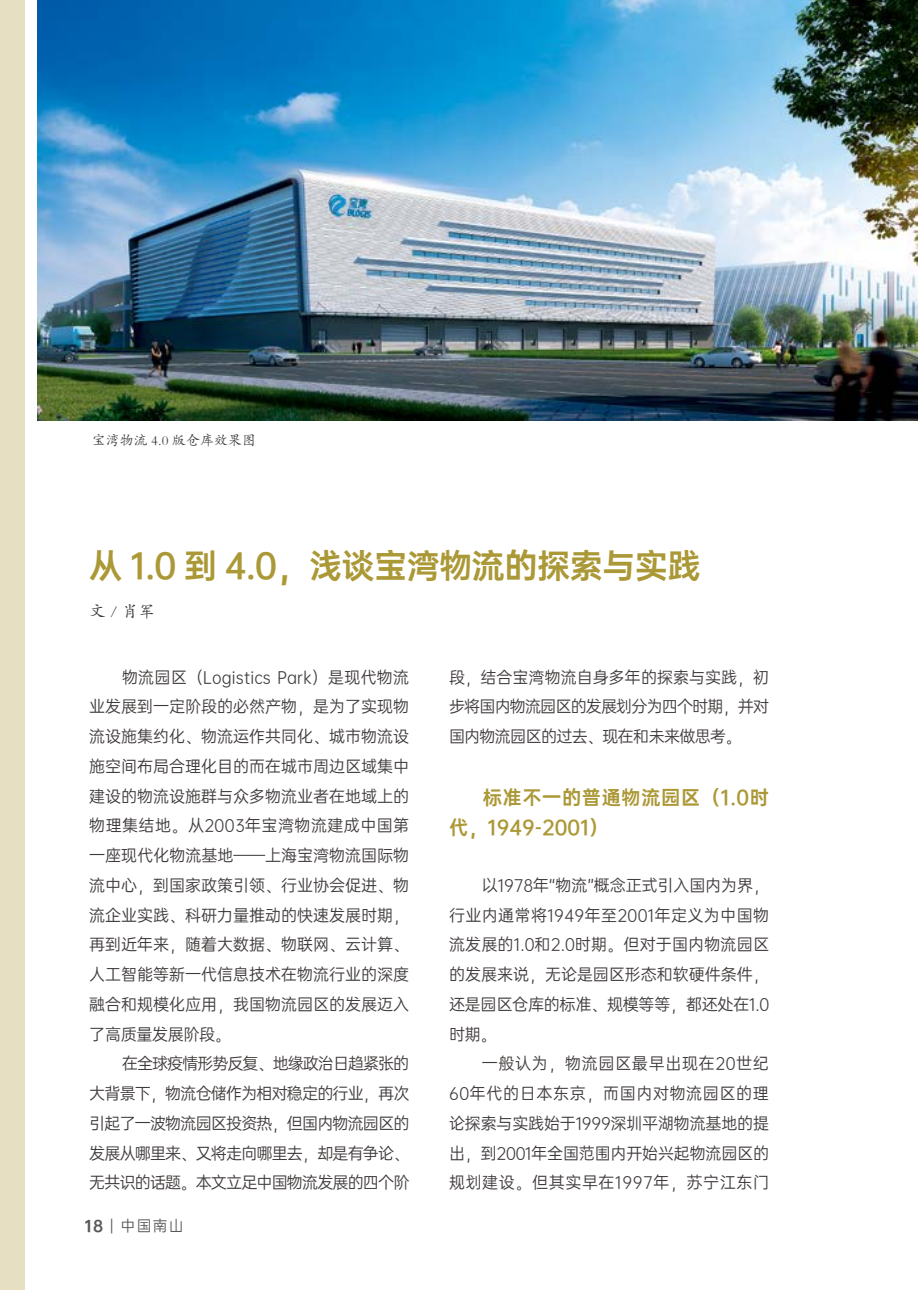
<style>
.page{position:relative;width:918px;height:1290px;background:#fff}
.page>*{position:absolute;margin:0;border:0;box-sizing:border-box;transform-origin:0 0}
.t1{font:33.25px "OPPO Sans B";letter-spacing:-.02em;color:#ab9836}
.t2{font:19.25px/29.8px "OPPO Sans B";letter-spacing:.03em;color:#ab9836}
.t3{font:16.62px "FZKTK GBK1 0";color:#3e3a39}
.t4{font:16.1px/29.8px "OPPO Sans R";letter-spacing:-.02em;color:#3e3a39;text-align:justify}
.t5{font:14.88px "OPPO Sans R";color:#595757}
.t6{font:14px "FZKTK GBK1 0";color:#3e3a39}
.s1{font-family:"OPPO Sans H"}
</style>
<div class="page">
<div style="left:0;top:0;width:25px;height:1290px;background:#e6dfc2"></div>
<img style="left:37px;top:0;width:881px;height:420px">
<p class="t6" style="left:92px;top:432px;width:166px">宝湾物流 4.0 版仓库效果图</p>
<h1 class="t1" style="left:89px;top:537px;width:613px">从 1.0 到 4.0，浅谈宝湾物流的探索与实践</h1>
<p class="t3" style="left:89px;top:602px;width:67px">文/肖军</p>
<p class="t4" style="left:89px;top:661px;width:321px;text-indent:33px">物流园区（Logistics Park）是现代物流业发展到一定阶段的必然产物，是为了实现物流设施集约化、物流运作共同化、城市物流设施空间布局合理化目的而在城市周边区域集中建设的物流设施群与众多物流业者在地域上的物理集结地。从2003年宝湾物流建成中国第一座现代化物流基地——上海宝湾物流国际物流中心，到国家政策引领、行业协会促进、物流企业实践、科研力量推动的快速发展时期，再到近年来，随着大数据、物联网、云计算、人工智能等新一代信息技术在物流行业的深度融合和规模化应用，我国物流园区的发展迈入了高质量发展阶段。</p>
<p class="t4" style="left:89px;top:1048px;width:322px;text-indent:33px">在全球疫情形势反复、地缘政治日趋紧张的大背景下，物流仓储作为相对稳定的行业，再次引起了一波物流园区投资热，但国内物流园区的发展从哪里来、又将走向哪里去，却是有争论、无共识的话题。本文立足中国物流发展的四个阶</p>
<p class="t5" style="left:84px;top:1214px;width:101px"><span class="s1">18</span> | 中国南山</p>
<p class="t4" style="left:449px;top:661px;width:322px">段，结合宝湾物流自身多年的探索与实践，初步将国内物流园区的发展划分为四个时期，并对国内物流园区的过去、现在和未来做思考。</p>
<p class="t2" style="left:449px;top:781px;width:321px;text-indent:34px">标准不一的普通物流园区（1.0时代，1949-2001）</p>
<p class="t4" style="left:449px;top:869px;width:322px;text-indent:33px">以1978年“物流”概念正式引入国内为界，行业内通常将1949年至2001年定义为中国物流发展的1.0和2.0时期。但对于国内物流园区的发展来说，无论是园区形态和软硬件条件，还是园区仓库的标准、规模等等，都还处在1.0时期。</p>
<p class="t4" style="left:449px;top:1048px;width:322px;text-indent:33px">一般认为，物流园区最早出现在20世纪60年代的日本东京，而国内对物流园区的理论探索与实践始于1999深圳平湖物流基地的提出，到2001年全国范围内开始兴起物流园区的规划建设。但其实早在1997年，苏宁江东门</p>
</div>
